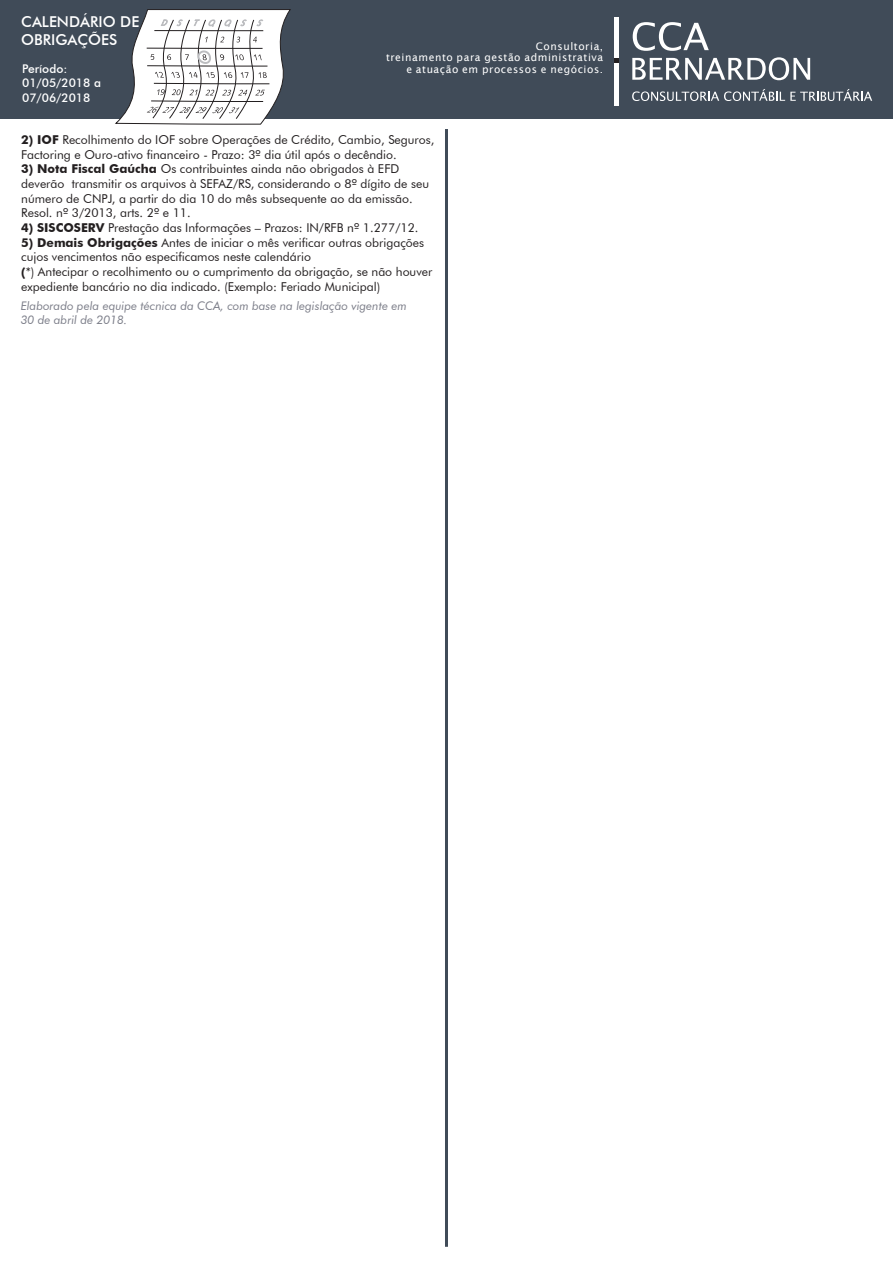
<style>
.page{position:relative;width:893px;height:1263px;background:#fff}
.page>*{position:absolute;margin:0;border:0;box-sizing:border-box;transform-origin:0 0}
.Título_Calendário{font:500 15px "Futura BT";color:#fff}
.Corpo_s__retranca{font:12.15px/14.7px "Futura BT";color:#231f20}
.Dados_Edição{font:500 12px/14.4px "Futura BT";color:#fff}
.Elaboração{font:italic 11.85px "Futura BT";color:#7c7e89}
.t1{font:10.35px/11.9px "Lucida Sans";letter-spacing:.055em;color:#fff;text-align:right}
.s1{font-weight:700}
</style>
<div class="page">
<hr style="left:445px;top:129px;width:3px;height:1118px;background:#404b58">
<div style="left:0;top:0;width:355px;height:119px;background:#404b58"></div>
<svg style="left:115px;top:9px;width:176px;height:115px"></svg>
<div style="left:353px;top:0;width:540px;height:119px;background:#404b58"></div>
<div style="left:614px;top:17px;width:5px;height:89px;background:#fff"></div>
<svg style="left:614px;top:58px;width:5px;height:5px"></svg>
<svg style="left:633px;top:22px;width:76px;height:29px"></svg>
<svg style="left:632px;top:57px;width:178px;height:23px"></svg>
<svg style="left:632px;top:89px;width:240px;height:12px"></svg>
<p class="Título_Calendário" style="left:21px;top:13px;width:120px">CALENDÁRIO DE</p>
<p class="Título_Calendário" style="left:21px;top:31px;width:98px">OBRIGAÇÕES</p>
<p class="Dados_Edição" style="left:22px;top:62px;width:80px">Período:<br>01/05/2018 a<br>07/06/2018</p>
<p class="Dados_Edição" style="left:49px;top:76px;width:9px">3</p>
<p class="Dados_Edição" style="left:83px;top:76px;width:9px">5</p>
<p class="Dados_Edição" style="left:49px;top:90px;width:9px">4</p>
<p class="Dados_Edição" style="left:83px;top:90px;width:9px">5</p>
<p class="t1" style="left:386px;top:40px;width:219px">Consultoria,<br>treinamento para gestão administrativa e atuação em processos e negócios.</p>
<p class="Corpo_s__retranca" style="left:21px;top:132px;width:415px"><span class="s1">2) IOF</span> Recolhimento do IOF sobre Operações de Crédito, Cambio, Seguros,<br>Factoring e Ouro-ativo financeiro - Prazo: 3º dia útil após o decêndio.</p>
<p class="Corpo_s__retranca" style="left:21px;top:162px;width:409px"><span class="s1">3) Nota Fiscal Gaúcha</span> Os contribuintes ainda não obrigados à EFD deverão transmitir os arquivos à SEFAZ/RS, considerando o 8º dígito de seu número de CNPJ, a partir do dia 10 do mês subsequente ao da emissão.<br>Resol. nº 3/2013, arts. 2º e 11.</p>
<p class="Corpo_s__retranca" style="left:21px;top:220px;width:399px"><span class="s1">4) SISCOSERV</span> Prestação das Informações – Prazos: IN/RFB nº 1.277/12.</p>
<p class="Corpo_s__retranca" style="left:21px;top:235px;width:404px"><span class="s1">5) Demais Obrigações</span> Antes de iniciar o mês verificar outras obrigações cujos vencimentos não especificamos neste calendário</p>
<p class="Corpo_s__retranca" style="left:21px;top:264px;width:413px"><span class="s1">(</span>*) Antecipar o recolhimento ou o cumprimento da obrigação, se não houver expediente bancário no dia indicado. (Exemplo: Feriado Municipal)</p>
<p class="Elaboração" style="left:21px;top:298px;width:388px">Elaborado pela equipe técnica da CCA, com base na legislação vigente em</p>
<p class="Elaboração" style="left:21px;top:312px;width:108px">30 de abril de 2018.</p>
</div>
